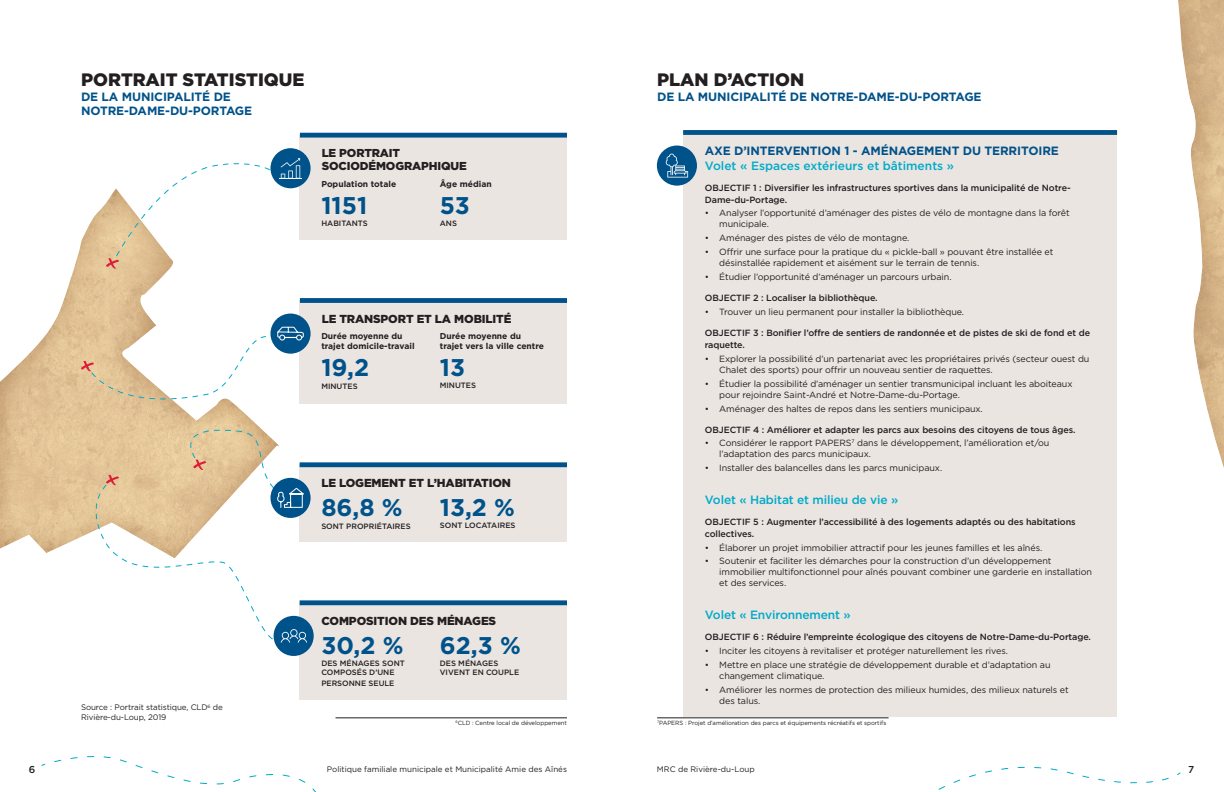
<style>
.page{position:relative;width:1224px;height:792px;background:#fff}
.page>*{position:absolute;margin:0;border:0;box-sizing:border-box;transform-origin:0 0}
.t1{font:700 24.2px "Gotham";color:#00528a}
.t2{font:900 18px "Gotham";color:#231f20}
.t3{font:700 12px/14.4px "Gotham";letter-spacing:-.01em;color:#00528a}
.t4{font:500 12px "Gotham";letter-spacing:-.01em;color:#00aac9}
.t5{font:900 11.6px "Gotham";letter-spacing:-.01em;color:#231f20}
.t6{font:900 11.5px/13px "Gotham";letter-spacing:-.01em;color:#231f20}
.t7{font:500 10px "Gotham";color:#231f20}
.t8{font:9px/11px "Gotham";letter-spacing:-.01em;color:#231f20}
.t9{font:500 9px/12px "Gotham";letter-spacing:-.01em;color:#231f20}
.t10{font:700 8.5px/10px "Gotham";color:#231f20}
.t11{font:8px/9.6px "Gotham";color:#231f20}
.t12{font:500 7.7px/9.3px "Gotham";color:#231f20}
.t13{font:6px "Gotham";letter-spacing:-.01em;color:#231f20}
</style>
<div class="page">
<svg style="left:1117px;top:0;width:107px;height:468px"></svg>
<svg style="left:938px;top:766px;width:243px;height:24px"></svg>
<svg style="left:41px;top:756px;width:275px;height:36px"></svg>
<div style="left:0;top:188px;width:280px;height:377px;background:#9f6f42;opacity:.45"></div>
<div style="left:300px;top:603px;width:267px;height:96px;background:#eae5e1"></div>
<div style="left:300px;top:600px;width:267px;height:5px;background:#00528a"></div>
<div style="left:274px;top:616px;width:40px;height:40px;background:#00528a;border-radius:50%"></div>
<div style="left:300px;top:465px;width:267px;height:77px;background:#eae5e1"></div>
<div style="left:300px;top:462px;width:267px;height:5px;background:#00528a"></div>
<svg style="left:270px;top:478px;width:41px;height:40px"></svg>
<svg style="left:91px;top:427px;width:216px;height:216px"></svg>
<div style="left:300px;top:135px;width:267px;height:105px;background:#eae5e1"></div>
<div style="left:300px;top:133px;width:267px;height:5px;background:#00528a"></div>
<div style="left:270px;top:148px;width:41px;height:40px;background:#00528a;border-radius:50%"></div>
<div style="left:300px;top:301px;width:267px;height:103px;background:#eae5e1"></div>
<div style="left:300px;top:298px;width:267px;height:5px;background:#00528a"></div>
<div style="left:270px;top:314px;width:41px;height:40px;background:#00528a;border-radius:50%"></div>
<svg style="left:81px;top:326px;width:223px;height:82px"></svg>
<svg style="left:106px;top:158px;width:196px;height:111px"></svg>
<hr style="left:336px;top:718px;width:231px;height:1px;background:#231f20">
<hr style="left:657px;top:718px;width:232px;height:1px;background:#231f20">
<div style="left:683px;top:132px;width:434px;height:585px;background:#eae5e1"></div>
<div style="left:683px;top:130px;width:434px;height:5px;background:#00528a"></div>
<div style="left:657px;top:146px;width:40px;height:40px;background:#00528a;border-radius:50%"></div>
<svg style="left:666px;top:154px;width:22px;height:24px"></svg>
<h2 class="t2" style="left:81px;top:68px;width:225px">PORTRAIT STATISTIQUE</h2>
<h3 class="t3" style="left:81px;top:89px;width:173px">DE LA MUNICIPALITÉ DE<br>NOTRE-DAME-DU-PORTAGE</h3>
<p class="t11" style="left:81px;top:703px;width:143px">Source : Portrait statistique, CLD<sup>6</sup> de<br>Rivière-du-Loup, 2019</p>
<p class="t6" style="left:322px;top:147px;width:147px">LE PORTRAIT<br>SOCIODÉMOGRAPHIQUE</p>
<p class="t10" style="left:321px;top:179px;width:76px">Population totale</p>
<h1 class="t1" style="left:321px;top:189px;width:47px">1151</h1>
<p class="t12" style="left:321px;top:218px;width:48px">HABITANTS</p>
<p class="t10" style="left:440px;top:179px;width:53px">Âge médian</p>
<h1 class="t1" style="left:440px;top:189px;width:32px">53</h1>
<p class="t12" style="left:440px;top:218px;width:19px">ANS</p>
<p class="t5" style="left:322px;top:311px;width:191px">LE TRANSPORT ET LA MOBILITÉ</p>
<p class="t10" style="left:321px;top:331px;width:95px">Durée moyenne du trajet domicile-travail</p>
<h1 class="t1" style="left:321px;top:351px;width:49px">19,2</h1>
<p class="t12" style="left:321px;top:381px;width:38px">MINUTES</p>
<p class="t10" style="left:440px;top:331px;width:106px">Durée moyenne du trajet vers la ville centre</p>
<h1 class="t1" style="left:440px;top:351px;width:27px">13</h1>
<p class="t12" style="left:440px;top:380px;width:38px">MINUTES</p>
<p class="t5" style="left:321px;top:475px;width:191px">LE LOGEMENT ET L’HABITATION</p>
<h1 class="t1" style="left:321px;top:491px;width:83px">86,8 %</h1>
<p class="t12" style="left:321px;top:522px;width:91px">SONT PROPRIÉTAIRES</p>
<h1 class="t1" style="left:440px;top:491px;width:77px">13,2 %</h1>
<p class="t12" style="left:440px;top:520px;width:77px">SONT LOCATAIRES</p>
<p class="t5" style="left:321px;top:613px;width:176px">COMPOSITION DES MÉNAGES</p>
<h1 class="t1" style="left:321px;top:629px;width:84px">30,2 %</h1>
<p class="t12" style="left:321px;top:658px;width:85px">DES MÉNAGES SONT<br>COMPOSÉS D’UNE</p>
<p class="t12" style="left:321px;top:678px;width:75px">PERSONNE SEULE</p>
<h1 class="t1" style="left:440px;top:629px;width:83px">62,3 %</h1>
<p class="t12" style="left:440px;top:658px;width:81px">DES MÉNAGES<br>VIVENT EN COUPLE</p>
<h2 class="t2" style="left:657px;top:68px;width:149px">PLAN D’ACTION</h2>
<h3 class="t3" style="left:657px;top:89px;width:326px">DE LA MUNICIPALITÉ DE NOTRE-DAME-DU-PORTAGE</h3>
<h3 class="t3" style="left:705px;top:144px;width:356px">AXE D’INTERVENTION 1 - AMÉNAGEMENT DU TERRITOIRE</h3>
<h3 class="t4" style="left:705px;top:157px;width:251px">Volet « Espaces extérieurs et bâtiments »</h3>
<p class="t9" style="left:705px;top:181px;width:367px">OBJECTIF 1 : Diversifier les infrastructures sportives dans la municipalité de Notre-<br>Dame-du-Portage.</p>
<p class="t8" style="left:719px;top:208px;width:352px;text-indent:-14px">• Analyser l’opportunité d’aménager des pistes de vélo de montagne dans la forêt municipale.</p>
<p class="t8" style="left:705px;top:232px;width:206px">• Aménager des pistes de vélo de montagne.</p>
<p class="t8" style="left:719px;top:246px;width:336px;text-indent:-14px">• Offrir une surface pour la pratique du « pickle-ball » pouvant être installée et désinstallée rapidement et aisément sur le terrain de tennis.</p>
<p class="t8" style="left:705px;top:271px;width:248px">• Étudier l’opportunité d’aménager un parcours urbain.</p>
<p class="t9" style="left:705px;top:292px;width:174px">OBJECTIF 2 : Localiser la bibliothèque.</p>
<p class="t8" style="left:705px;top:306px;width:261px">• Trouver un lieu permanent pour installer la bibliothèque.</p>
<p class="t9" style="left:705px;top:327px;width:387px">OBJECTIF 3 : Bonifier l’offre de sentiers de randonnée et de pistes de ski de fond et de raquette.</p>
<p class="t8" style="left:719px;top:353px;width:372px;text-indent:-14px">• Explorer la possibilité d’un partenariat avec les propriétaires privés (secteur ouest du<br>Chalet des sports) pour offrir un nouveau sentier de raquettes.</p>
<p class="t8" style="left:719px;top:378px;width:355px;text-indent:-14px">• Étudier la possibilité d’aménager un sentier transmunicipal incluant les aboiteaux pour rejoindre Saint-André et Notre-Dame-du-Portage.</p>
<p class="t8" style="left:705px;top:403px;width:279px">• Aménager des haltes de repos dans les sentiers municipaux.</p>
<p class="t9" style="left:705px;top:423px;width:372px">OBJECTIF 4 : Améliorer et adapter les parcs aux besoins des citoyens de tous âges.</p>
<p class="t8" style="left:719px;top:438px;width:332px;text-indent:-14px">• Considérer le rapport PAPERS<sup>7</sup> dans le développement, l’amélioration et/ou l’adaptation des parcs municipaux.</p>
<p class="t8" style="left:705px;top:462px;width:239px">• Installer des balancelles dans les parcs municipaux.</p>
<h3 class="t4" style="left:705px;top:492px;width:195px">Volet « Habitat et milieu de vie »</h3>
<p class="t9" style="left:705px;top:515px;width:372px">OBJECTIF 5 : Augmenter l’accessibilité à des logements adaptés ou des habitations collectives.</p>
<p class="t8" style="left:705px;top:542px;width:339px">• Élaborer un projet immobilier attractif pour les jeunes familles et les aînés.</p>
<p class="t8" style="left:719px;top:556px;width:374px;text-indent:-14px">• Soutenir et faciliter les démarches pour la construction d’un développement immobilier multifonctionnel pour aînés pouvant combiner une garderie en installation et des services.</p>
<h3 class="t4" style="left:705px;top:607px;width:147px">Volet « Environnement »</h3>
<p class="t9" style="left:705px;top:631px;width:388px">OBJECTIF 6 : Réduire l’empreinte écologique des citoyens de Notre-Dame-du-Portage.</p>
<p class="t8" style="left:705px;top:645px;width:305px">• Inciter les citoyens à revitaliser et protéger naturellement les rives.</p>
<p class="t8" style="left:719px;top:659px;width:333px;text-indent:-14px">• Mettre en place une stratégie de développement durable et d’adaptation au changement climatique.</p>
<p class="t8" style="left:719px;top:684px;width:351px;text-indent:-14px">• Améliorer les normes de protection des milieux humides, des milieux naturels et des talus.</p>
<p class="t13" style="left:455px;top:719px;width:113px"><sup>6</sup>CLD : Centre local de développement</p>
<p class="t13" style="left:657px;top:719px;width:231px"><sup>7</sup>PAPERS : Projet d’amélioration des parcs et équipements récréatifs et sportifs</p>
<p class="t7" style="left:29px;top:763px;width:8px">6</p>
<p class="t11" style="left:327px;top:764px;width:242px">Politique familiale municipale et Municipalité Amie des Aînés</p>
<p class="t11" style="left:657px;top:764px;width:99px">MRC de Rivière-du-Loup</p>
<p class="t7" style="left:1188px;top:763px;width:8px">7</p>
</div>
